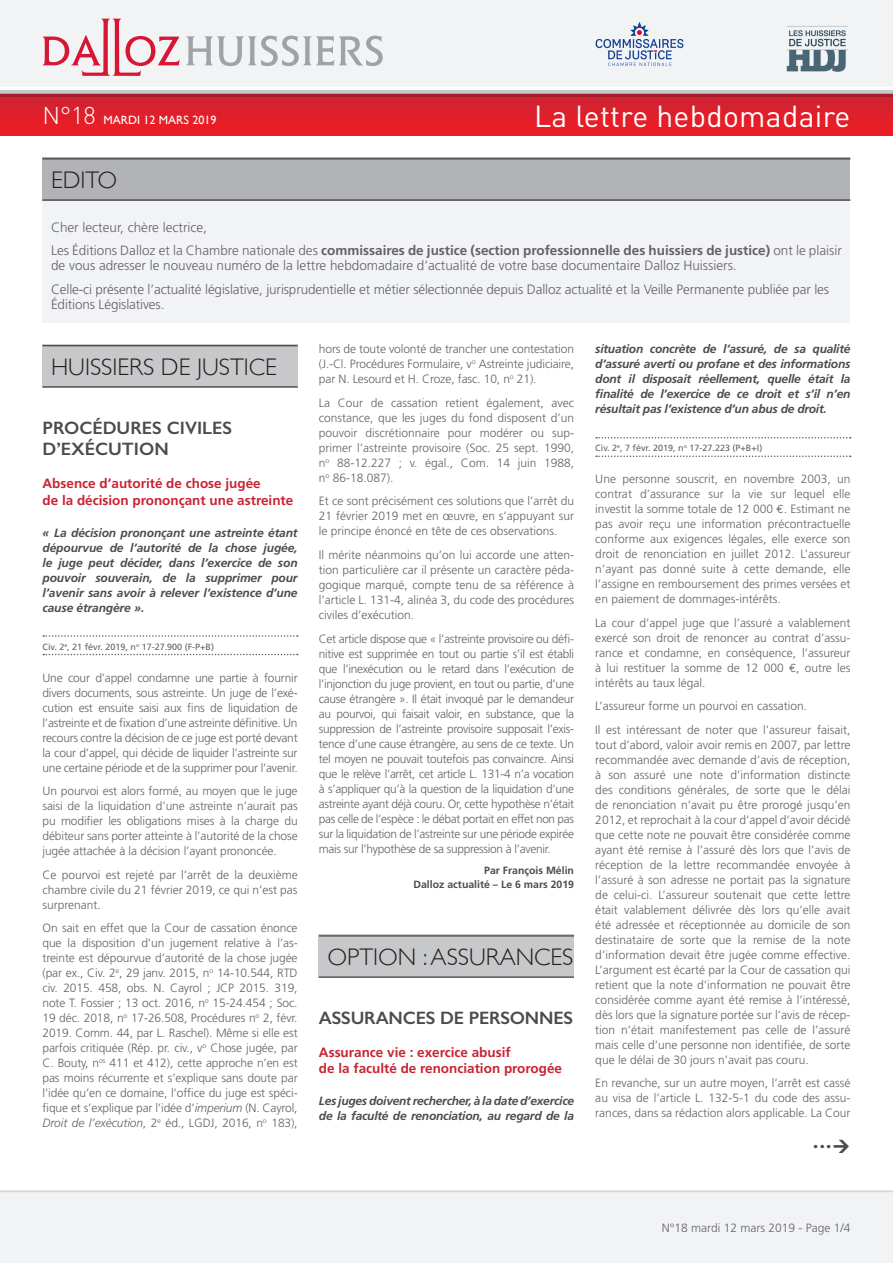
<style>
.page{position:relative;width:893px;height:1263px;background:#fff}
.page>*{position:absolute;margin:0;border:0;box-sizing:border-box;transform-origin:0 0}
.t1{font:30px "DIN";letter-spacing:.01em;color:#fff}
._1_-_Titre_-_Rubriqu{font:300 24px "Gill Sans";color:#231f20}
._2_-_Titre_-_Partie{font:600 18px/21.6px "Gill Sans";color:#4b4c4d}
.t2{font:300 13.5px/23.5px "Frutiger";letter-spacing:-.01em;color:#636366}
._3_-_Titre_sous_part{font:700 13.5px/16.2px "Frutiger";color:#c82434}
._7_-_Textes{font:300 12px/15px "Frutiger";color:#636366;text-align:justify}
._4_-_Texte_introduct{font:italic 700 12px/15px "Frutiger";letter-spacing:-.02em;color:#4b4c4d;text-align:justify}
.t3{font:12px "Gill Sans";color:#fff}
._5_-_Signature_2{font:700 10.5px "Frutiger";color:#4b4c4d}
._5_-_Signature{font:700 10.5px "Frutiger";color:#4b4c4d}
._6_-_Sources{font:9px "Frutiger";color:#636366}
.s1{font-family:"DIN";font-weight:300;font-size:24px}
.s2{font-weight:700}
.s3{font-style:italic}
.s4{font-family:"Euro Mono";font-weight:400}
</style>
<div class="page">
<div style="left:0;top:1190px;width:893px;height:73px;background:#f2f3f4"></div>
<div style="left:43px;top:158px;width:807px;height:165px;background:#f2f3f4"></div>
<div style="left:43px;top:158px;width:807px;height:43px;background:#b2b3b7"></div>
<hr style="left:43px;top:158px;width:807px;height:1px;background:#231f20">
<hr style="left:43px;top:200px;width:807px;height:1px;background:#231f20">
<div style="left:43px;top:344px;width:255px;height:44px;background:#c7c8ca"></div>
<hr style="left:43px;top:345px;width:255px;height:1px;background:#231f20">
<hr style="left:43px;top:387px;width:255px;height:1px;background:#231f20">
<svg style="left:43px;top:635px;width:255px;height:2px"></svg>
<svg style="left:43px;top:654px;width:255px;height:1px"></svg>
<div style="left:319px;top:934px;width:255px;height:44px;background:#c7c8ca"></div>
<hr style="left:319px;top:935px;width:255px;height:1px;background:#231f20">
<hr style="left:319px;top:977px;width:255px;height:1px;background:#231f20">
<svg style="left:596px;top:437px;width:255px;height:1px"></svg>
<svg style="left:596px;top:455px;width:255px;height:2px"></svg>
<div style="left:0;top:0;width:893px;height:87px;background:#f2f3f4"></div>
<svg style="left:0;top:96px;width:893px;height:40px;background:#de1f29"></svg>
<hr style="left:0;top:90px;width:893px;height:3px;background:#c7c8ca">
<hr style="left:0;top:93px;width:893px;height:3px;background:#4b4c4d">
<svg style="left:42px;top:19px;width:138px;height:57px"></svg>
<svg style="left:186px;top:36px;width:197px;height:30px"></svg>
<img style="left:595px;top:22px;width:89px;height:45px">
<img style="left:786px;top:26px;width:62px;height:46px">
<p class="t3" style="left:43px;top:113px;width:175px"><span class="s1">N°18</span> MARDI 12 MARS 2019</p>
<h1 class="t1" style="left:534px;top:97px;width:318px">La lettre hebdomadaire</h1>
<h2 class="_1_-_Titre_-_Rubriqu" style="left:51px;top:161px;width:68px">EDITO</h2>
<p class="t2" style="left:51px;top:215px;width:792px">Cher lecteur, chère lectrice,<br>Les Éditions Dalloz et la Chambre nationale des <span class="s2">commissaires de justice (section professionnelle des huissiers de justice)</span> ont le plaisir</p>
<p class="t2" style="left:51px;top:254px;width:780px">de vous adresser le nouveau numéro de la lettre hebdomadaire d’actualité de votre base documentaire Dalloz Huissiers.<br>Celle-ci présente l’actualité législative, jurisprudentielle et métier sélectionnée depuis Dalloz actualité et la Veille Permanente publiée par les</p>
<p class="t2" style="left:51px;top:292px;width:115px">Éditions Législatives.</p>
<p class="_1_-_Titre_-_Rubriqu" style="left:51px;top:348px;width:227px">HUISSIERS DE JUSTICE</p>
<p class="_2_-_Titre_-_Partie" style="left:43px;top:417px;width:191px">PROCÉDURES CIVILES<br>D’EXÉCUTION</p>
<p class="_3_-_Titre_sous_part" style="left:43px;top:476px;width:252px">Absence d’autorité de chose jugée<br>de la décision prononçant une astreinte</p>
<p class="_4_-_Texte_introduct" style="left:43px;top:525px;width:257px">« La décision prononçant une astreinte étant dépourvue de l’autorité de la chose jugée, le juge peut décider, dans l’exercice de son pouvoir souverain, de la supprimer pour l’avenir sans avoir à relever l’existence d’une cause étrangère ».</p>
<p class="_6_-_Sources" style="left:43px;top:641px;width:173px">Civ. 2<sup>e</sup>, 21 févr. 2019, n<sup>o</sup> 17-27.900 (F-P+B)</p>
<p class="_7_-_Textes" style="left:43px;top:670px;width:257px">Une cour d’appel condamne une partie à fournir divers documents, sous astreinte. Un juge de l’exé&shy;cution est ensuite saisi aux fins de liquidation de l’astreinte et de fixation d’une astreinte définitive. Un recours contre la décision de ce juge est porté devant la cour d’appel, qui décide de liquider l’astreinte sur une certaine période et de la supprimer pour l’avenir.</p>
<p class="_7_-_Textes" style="left:43px;top:783px;width:257px">Un pourvoi est alors formé, au moyen que le juge saisi de la liquidation d’une astreinte n’aurait pas pu modifier les obligations mises à la charge du débiteur sans porter atteinte à l’autorité de la chose jugée attachée à la décision l’ayant prononcée.</p>
<p class="_7_-_Textes" style="left:43px;top:867px;width:257px">Ce pourvoi est rejeté par l’arrêt de la deuxième chambre civile du 21 février 2019, ce qui n’est pas surprenant.</p>
<p class="_7_-_Textes" style="left:43px;top:920px;width:257px">On sait en effet que la Cour de cassation énonce que la disposition d’un jugement relative à l’as&shy;treinte est dépourvue d’autorité de la chose jugée (par ex., Civ. 2<sup>e</sup>, 29 janv. 2015, n<sup>o</sup> 14-10.544, RTD civ. 2015. 458, obs. N. Cayrol ; JCP 2015. 319, note T. Fossier ; 13 oct. 2016, n<sup>o</sup> 15-24.454 ; Soc.<br>19 déc. 2018, n<sup>o</sup> 17-26.508, Procédures n<sup>o</sup> 2, févr.<br>2019. Comm. 44, par L. Raschel). Même si elle est parfois critiquée (Rép. pr. civ., v<sup>o</sup> Chose jugée, par C. Bouty, n<sup>os</sup> 411 et 412), cette approche n’en est pas moins récurrente et s’explique sans doute par l’idée qu’en ce domaine, l’office du juge est spéci&shy;fique et s’explique par l’idée d’<span class="s3">imperium</span> (N. Cayrol, <span class="s3">Droit de l’exécution</span>, 2<sup>e</sup> éd., LGDJ, 2016, n<sup>o</sup> 183),</p>
<p class="_7_-_Textes" style="left:319px;top:342px;width:257px">hors de toute volonté de trancher une contestation (J.-Cl. Procédures Formulaire, v<sup>o</sup> Astreinte judiciaire, par N. Lesourd et H. Croze, fasc. 10, n<sup>o</sup> 21).</p>
<p class="_7_-_Textes" style="left:319px;top:395px;width:257px">La Cour de cassation retient également, avec constance, que les juges du fond disposent d’un pouvoir discrétionnaire pour modérer ou sup&shy;primer l’astreinte provisoire (Soc. 25 sept. 1990, n<sup>o</sup> 88-12.227 ; v. égal., Com. 14 juin 1988, n<sup>o</sup> 86-18.087).</p>
<p class="_7_-_Textes" style="left:319px;top:494px;width:257px">Et ce sont précisément ces solutions que l’arrêt du 21 février 2019 met en œuvre, en s’appuyant sur le principe énoncé en tête de ces observations.</p>
<p class="_7_-_Textes" style="left:319px;top:547px;width:257px">Il mérite néanmoins qu’on lui accorde une atten&shy;tion particulière car il présente un caractère péda&shy;gogique marqué, compte tenu de sa référence à l’article L. 131-4, alinéa 3, du code des procédures civiles d’exécution.</p>
<p class="_7_-_Textes" style="left:319px;top:631px;width:257px">Cet article dispose que « l’astreinte provisoire ou défi&shy;nitive est supprimée en tout ou partie s’il est établi que l’inexécution ou le retard dans l’exécution de l’injonction du juge provient, en tout ou partie, d’une cause étrangère ». Il était invoqué par le demandeur au pourvoi, qui faisait valoir, en substance, que la suppression de l’astreinte provisoire supposait l’exis&shy;tence d’une cause étrangère, au sens de ce texte. Un tel moyen ne pouvait toutefois pas convaincre. Ainsi que le relève l’arrêt, cet article L. 131-4 n’a vocation à s’appliquer qu’à la question de la liquidation d’une astreinte ayant déjà couru. Or, cette hypothèse n’était pas celle de l’espèce : le débat portait en effet non pas sur la liquidation de l’astreinte sur une période expirée mais sur l’hypothèse de sa suppression à l’avenir.</p>
<p class="_5_-_Signature" style="left:484px;top:864px;width:91px">Par François Mélin</p>
<p class="_5_-_Signature_2" style="left:414px;top:878px;width:162px">Dalloz actualité – Le 6 mars 2019</p>
<p class="_1_-_Titre_-_Rubriqu" style="left:327px;top:938px;width:248px">OPTION : ASSURANCES</p>
<p class="_2_-_Titre_-_Partie" style="left:319px;top:1007px;width:256px">ASSURANCES DE PERSONNES</p>
<p class="_3_-_Titre_sous_part" style="left:319px;top:1044px;width:245px">Assurance vie : exercice abusif<br>de la faculté de renonciation prorogée</p>
<p class="_4_-_Texte_introduct" style="left:319px;top:1094px;width:257px">Les juges doivent rechercher, à la date d’exercice de la faculté de renonciation, au regard de la</p>
<p class="_4_-_Texte_introduct" style="left:595px;top:342px;width:257px">situation concrète de l’assuré, de sa qualité d’assuré averti ou profane et des informations dont il disposait réellement, quelle était la finalité de l’exercice de ce droit et s’il n’en résultait pas l’existence d’un abus de droit.</p>
<p class="_6_-_Sources" style="left:595px;top:443px;width:169px">Civ. 2<sup>e</sup>, 7 févr. 2019, n<sup>o</sup> 17-27.223 (P+B+I)</p>
<p class="_7_-_Textes" style="left:595px;top:472px;width:257px">Une personne souscrit, en novembre 2003, un contrat d’assurance sur la vie sur lequel elle investit la somme totale de 12 000 <span class="s4">€</span>. Estimant ne pas avoir reçu une information précontractuelle conforme aux exigences légales, elle exerce son droit de renonciation en juillet 2012. L’assureur n’ayant pas donné suite à cette demande, elle l’assigne en remboursement des primes versées et en paiement de dommages-intérêts.</p>
<p class="_7_-_Textes" style="left:595px;top:615px;width:257px">La cour d’appel juge que l’assuré a valablement exercé son droit de renoncer au contrat d’assu&shy;rance et condamne, en conséquence, l’assureur à lui restituer la somme de 12 000 <span class="s4">€</span>, outre les intérêts au taux légal.</p>
<p class="_7_-_Textes" style="left:595px;top:699px;width:213px">L’assureur forme un pourvoi en cassation.</p>
<p class="_7_-_Textes" style="left:595px;top:722px;width:257px">Il est intéressant de noter que l’assureur faisait, tout d’abord, valoir avoir remis en 2007, par lettre recommandée avec demande d’avis de réception, à son assuré une note d’information distincte des conditions générales, de sorte que le délai de renonciation n’avait pu être prorogé jusqu’en 2012, et reprochait à la cour d’appel d’avoir décidé que cette note ne pouvait être considérée comme ayant été remise à l’assuré dès lors que l’avis de réception de la lettre recommandée envoyée à l’assuré à son adresse ne portait pas la signature de celui-ci. L’assureur soutenait que cette lettre était valablement délivrée dès lors qu’elle avait été adressée et réceptionnée au domicile de son destinataire de sorte que la remise de la note d’information devait être jugée comme effective.<br>L’argument est écarté par la Cour de cassation qui retient que la note d’information ne pouvait être considérée comme ayant été remise à l’intéressé, dès lors que la signature portée sur l’avis de récep&shy;tion n’était manifestement pas celle de l’assuré mais celle d’une personne non identifiée, de sorte que le délai de 30 jours n’avait pas couru.</p>
<p class="_7_-_Textes" style="left:595px;top:1076px;width:257px">En revanche, sur un autre moyen, l’arrêt est cassé au visa de l’article L. 132-5-1 du code des assu&shy;rances, dans sa rédaction alors applicable. La Cour</p>
<p class="_7_-_Textes" style="left:662px;top:1220px;width:190px">N°18 mardi 12 mars 2019 - Page 1/4</p>
</div>
